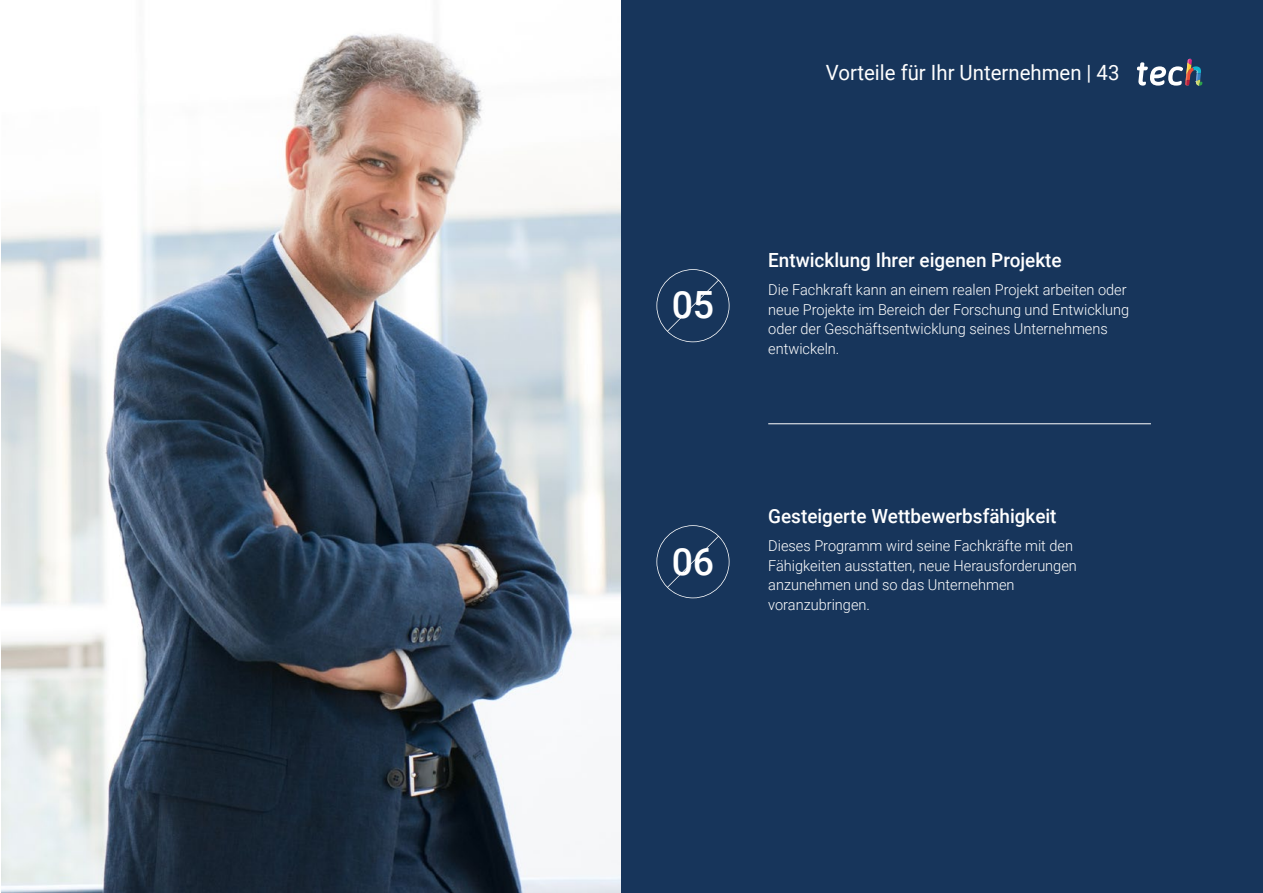
<style>
.page{position:relative;width:1263px;height:893px;background:#fff}
.page>*{position:absolute;margin:0;border:0;box-sizing:border-box;transform-origin:0 0}
.t1{font:500 37.5px "Roboto";color:#fff}
.t2{font:21px "Roboto";color:#fefefe}
.t3{font:500 19.5px "Roboto";color:#fff}
.t4{font:300 15px/19.5px "Roboto";color:#fff}
</style>
<div class="page">
<hr style="left:0;top:0;width:1px;height:893px;background:#17355b">
<div style="left:621px;top:0;width:642px;height:893px;background:#17355b"></div>
<hr style="left:768px;top:423px;width:383px;height:1px;background:#fff">
<svg style="left:656px;top:269px;width:73px;height:73px"></svg>
<svg style="left:656px;top:525px;width:73px;height:73px"></svg>
<img style="left:1px;top:34px;width:620px;height:859px">
<svg style="left:1137px;top:59px;width:65px;height:27px"></svg>
<h2 class="t2" style="left:826px;top:57px;width:295px">Vorteile für Ihr Unternehmen | 43</h2>
<h1 class="t1" style="left:672px;top:279px;width:44px">05</h1>
<h3 class="t3" style="left:768px;top:246px;width:295px">Entwicklung Ihrer eigenen Projekte</h3>
<p class="t4" style="left:768px;top:279px;width:363px">Die Fachkraft kann an einem realen Projekt arbeiten oder neue Projekte im Bereich der Forschung und Entwicklung oder der Geschäftsentwicklung seines Unternehmens entwickeln.</p>
<h1 class="t1" style="left:672px;top:535px;width:44px">06</h1>
<h3 class="t3" style="left:768px;top:502px;width:290px">Gesteigerte Wettbewerbsfähigkeit</h3>
<p class="t4" style="left:768px;top:535px;width:310px">Dieses Programm wird seine Fachkräfte mit den Fähigkeiten ausstatten, neue Herausforderungen anzunehmen und so das Unternehmen voranzubringen.</p>
</div>
